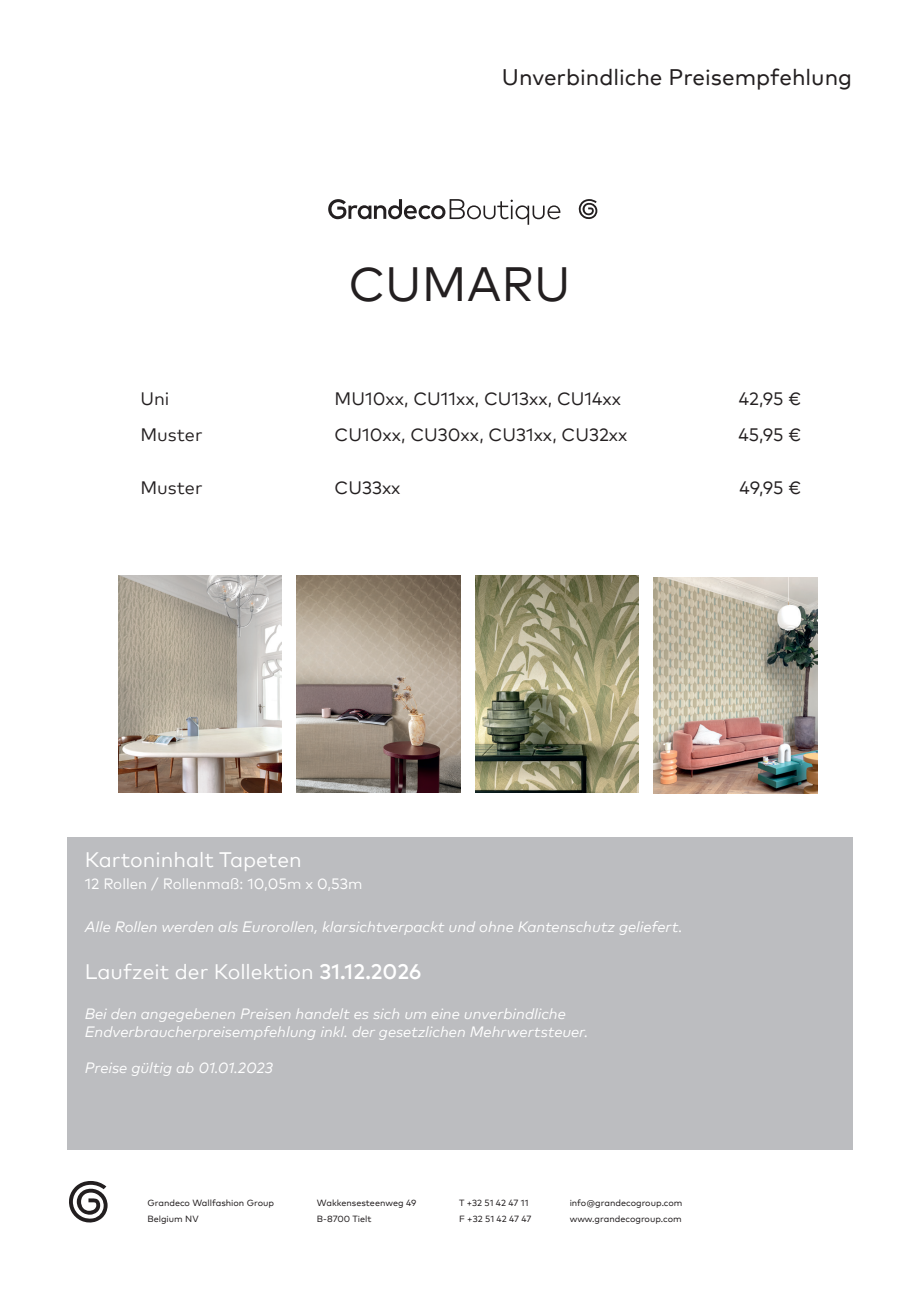
<style>
.page{position:relative;width:919px;height:1289px;background:#fff}
.page>*{position:absolute;margin:0;border:0;box-sizing:border-box;transform-origin:0 0}
.t1{font:48px "Mark Pro";letter-spacing:.005em;color:#231f20}
.t2{font:22.5px "Mark Pro";color:#231f20}
.t3{font:21px "Mark Pro";color:#fff}
.t4{font:18px "Mark Pro";color:#231f20}
.t5{font:italic 15px "Mark Pro";color:#fff}
.t6{font:15px "Mark Pro";color:#fff}
.t7{font:9px "Mark Pro";color:#231f20}
.s1{font-weight:500}
</style>
<div class="page">
<div style="left:67px;top:837px;width:785px;height:312px;background:#bcbdc0"></div>
<svg style="left:69px;top:1181px;width:39px;height:42px"></svg>
<svg style="left:328px;top:199px;width:232px;height:26px"></svg>
<svg style="left:578px;top:199px;width:19px;height:20px"></svg>
<img style="left:653px;top:577px;width:164px;height:217px">
<img style="left:296px;top:575px;width:164px;height:217px">
<img style="left:118px;top:576px;width:164px;height:216px">
<img style="left:475px;top:575px;width:163px;height:217px">
<p class="t2" style="left:502px;top:60px;width:352px">Unverbindliche Preisempfehlung</p>
<p class="t1" style="left:348px;top:248px;width:224px">CUMARU</p>
<p class="t4" style="left:140px;top:385px;width:30px">Uni</p>
<p class="t4" style="left:334px;top:385px;width:288px">MU10xx, CU11xx, CU13xx, CU14xx</p>
<p class="t4" style="left:738px;top:385px;width:64px">42,95 €</p>
<p class="t4" style="left:140px;top:421px;width:64px">Muster</p>
<p class="t4" style="left:334px;top:421px;width:294px">CU10xx, CU30xx, CU31xx, CU32xx</p>
<p class="t4" style="left:738px;top:421px;width:64px">45,95 €</p>
<p class="t4" style="left:140px;top:474px;width:64px">Muster</p>
<p class="t4" style="left:334px;top:474px;width:67px">CU33xx</p>
<p class="t4" style="left:739px;top:474px;width:63px">49,95 €</p>
<p class="t3" style="left:85px;top:844px;width:218px">Kartoninhalt Tapeten</p>
<p class="t6" style="left:85px;top:872px;width:279px">12 Rollen / Rollenmaß: 10,05m x 0,53m</p>
<p class="t5" style="left:85px;top:915px;width:599px">Alle Rollen werden als Eurorollen, klarsichtverpackt und ohne Kantenschutz geliefert.</p>
<p class="t3" style="left:85px;top:955px;width:338px">Laufzeit der Kollektion <span class="s1">31.12.2026</span></p>
<p class="t5" style="left:85px;top:1002px;width:482px">Bei den angegebenen Preisen handelt es sich um eine unverbindliche</p>
<p class="t5" style="left:85px;top:1020px;width:505px">Endverbraucherpreisempfehlung inkl. der gesetzlichen Mehrwertsteuer.</p>
<p class="t5" style="left:85px;top:1056px;width:189px">Preise gültig ab 01.01.2023</p>
<p class="t7" style="left:147px;top:1196px;width:128px">Grandeco Wallfashion Group</p>
<p class="t7" style="left:317px;top:1196px;width:101px">Wakkensesteenweg 49</p>
<p class="t7" style="left:459px;top:1196px;width:71px">T +32 51 42 47 11</p>
<p class="t7" style="left:569px;top:1196px;width:114px">info@grandecogroup.com</p>
<p class="t7" style="left:147px;top:1211px;width:53px">Belgium NV</p>
<p class="t7" style="left:317px;top:1211px;width:56px">B-8700 Tielt</p>
<p class="t7" style="left:459px;top:1211px;width:74px">F +32 51 42 47 47</p>
<p class="t7" style="left:569px;top:1211px;width:114px">www.grandecogroup.com</p>
</div>
